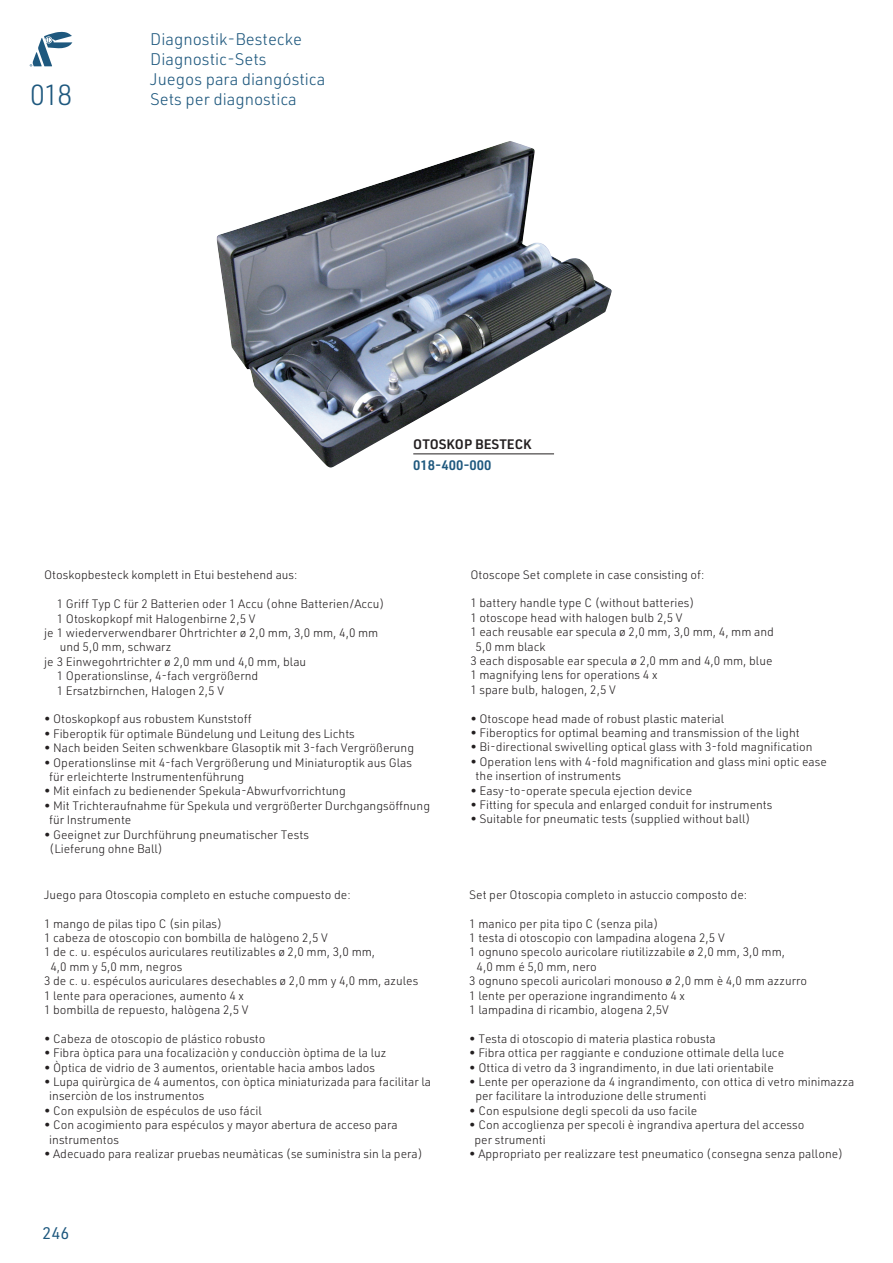
<style>
.page{position:relative;width:893px;height:1263px;background:#fff}
.page>*{position:absolute;margin:0;border:0;box-sizing:border-box;transform-origin:0 0}
.t1{font:300 28.5px "URWDIN";color:#1e587e}
.t2{font:300 16.5px/19.8px "URWDIN";color:#1e587e}
.t3{font:16.5px "URWDIN";color:#1e587e}
.t4{font:600 13.5px "URWDIN";color:#231f20}
.t5{font:600 13.5px "URWDIN";color:#1e587e}
.t6{font:300 12px/14.4px "URWDIN";color:#231f20}
</style>
<div class="page">
<svg style="left:30px;top:32px;width:42px;height:35px"></svg>
<img style="left:216px;top:141px;width:396px;height:327px">
<hr style="left:413px;top:453px;width:141px;height:1px;background:#231f20">
<h1 class="t1" style="left:30px;top:77px;width:44px">018</h1>
<h2 class="t2" style="left:150px;top:29px;width:176px">Diagnostik-Bestecke<br>Diagnostic-Sets<br>Juegos para diangóstica<br>Sets per diagnostica</h2>
<p class="t4" style="left:413px;top:435px;width:120px">OTOSKOP BESTECK</p>
<p class="t5" style="left:413px;top:456px;width:80px">018-400-000</p>
<p class="t6" style="left:44px;top:567px;width:255px">Otoskopbesteck komplett in Etui bestehend aus:</p>
<p class="t6" style="left:57px;top:596px;width:329px">1 Griff Typ C für 2 Batterien oder 1 Accu (ohne Batterien/Accu)</p>
<p class="t6" style="left:57px;top:611px;width:200px">1 Otoskopkopf mit Halogenbirne 2,5 V</p>
<p class="t6" style="left:44px;top:625px;width:336px">je 1 wiederverwendbarer Ohrtrichter ø 2,0 mm, 3,0 mm, 4,0 mm</p>
<p class="t6" style="left:60px;top:639px;width:113px">und 5,0 mm, schwarz</p>
<p class="t6" style="left:44px;top:654px;width:264px">je 3 Einwegohrtrichter ø 2,0 mm und 4,0 mm, blau</p>
<p class="t6" style="left:57px;top:668px;width:203px">1 Operationslinse, 4-fach vergrößernd</p>
<p class="t6" style="left:57px;top:683px;width:169px">1 Ersatzbirnchen, Halogen 2,5 V</p>
<p class="t6" style="left:44px;top:711px;width:209px">• Otoskopkopf aus robustem Kunststoff</p>
<p class="t6" style="left:44px;top:726px;width:312px">• Fiberoptik für optimale Bündelung und Leitung des Lichts</p>
<p class="t6" style="left:44px;top:740px;width:372px">• Nach beiden Seiten schwenkbare Glasoptik mit 3-fach Vergrößerung</p>
<p class="t6" style="left:49px;top:755px;width:364px;text-indent:-5px">• Operationslinse mit 4-fach Vergrößerung und Miniaturoptik aus Glas für erleichterte Instrumentenführung</p>
<p class="t6" style="left:44px;top:783px;width:303px">• Mit einfach zu bedienender Spekula-Abwurfvorrichtung</p>
<p class="t6" style="left:49px;top:798px;width:382px;text-indent:-5px">• Mit Trichteraufnahme für Spekula und vergrößerter Durchgangsöffnung für Instrumente</p>
<p class="t6" style="left:49px;top:827px;width:261px;text-indent:-5px">• Geeignet zur Durchführung pneumatischer Tests (Lieferung ohne Ball)</p>
<p class="t6" style="left:44px;top:887px;width:308px">Juego para Otoscopia completo en estuche compuesto de:</p>
<p class="t6" style="left:44px;top:916px;width:180px">1 mango de pilas tipo C (sin pilas)</p>
<p class="t6" style="left:44px;top:930px;width:285px">1 cabeza de otoscopio con bombilla de halògeno 2,5 V</p>
<p class="t6" style="left:44px;top:945px;width:333px">1 de c. u. espéculos auriculares reutilizables ø 2,0 mm, 3,0 mm,</p>
<p class="t6" style="left:50px;top:959px;width:134px">4,0 mm y 5,0 mm, negros</p>
<p class="t6" style="left:44px;top:973px;width:376px">3 de c. u. espéculos auriculares desechables ø 2,0 mm y 4,0 mm, azules</p>
<p class="t6" style="left:44px;top:988px;width:201px">1 lente para operaciones, aumento 4 x</p>
<p class="t6" style="left:44px;top:1002px;width:206px">1 bombilla de repuesto, halògena 2,5 V</p>
<p class="t6" style="left:44px;top:1031px;width:223px">• Cabeza de otoscopio de plástico robusto</p>
<p class="t6" style="left:44px;top:1045px;width:344px">• Fibra òptica para una focalizaciòn y conducciòn òptima de la luz</p>
<p class="t6" style="left:44px;top:1060px;width:333px">• Òptica de vidrio de 3 aumentos, orientable hacia ambos lados</p>
<p class="t6" style="left:49px;top:1074px;width:383px;text-indent:-5px">• Lupa quirùrgica de 4 aumentos, con òptica miniaturizada para facilitar la inserciòn de los instrumentos</p>
<p class="t6" style="left:44px;top:1103px;width:219px">• Con expulsiòn de espéculos de uso fácil</p>
<p class="t6" style="left:49px;top:1117px;width:350px;text-indent:-5px">• Con acogimiento para espéculos y mayor abertura de acceso para instrumentos</p>
<p class="t6" style="left:44px;top:1146px;width:380px">• Adecuado para realizar pruebas neumàticas (se suministra sin la pera)</p>
<h2 class="t3" style="left:43px;top:1222px;width:28px">246</h2>
<p class="t6" style="left:470px;top:567px;width:236px">Otoscope Set complete in case consisting of:</p>
<p class="t6" style="left:470px;top:596px;width:226px">1 battery handle type C (without batteries)</p>
<p class="t6" style="left:470px;top:610px;width:214px">1 otoscope head with halogen bulb 2,5 V</p>
<p class="t6" style="left:470px;top:624px;width:305px">1 each reusable ear specula ø 2,0 mm, 3,0 mm, 4, mm and</p>
<p class="t6" style="left:476px;top:639px;width:71px">5,0 mm black</p>
<p class="t6" style="left:470px;top:653px;width:304px">3 each disposable ear specula ø 2,0 mm and 4,0 mm, blue</p>
<p class="t6" style="left:470px;top:668px;width:189px">1 magnifying lens for operations 4 x</p>
<p class="t6" style="left:470px;top:682px;width:147px">1 spare bulb, halogen, 2,5 V</p>
<p class="t6" style="left:470px;top:711px;width:255px">• Otoscope head made of robust plastic material</p>
<p class="t6" style="left:470px;top:725px;width:331px">• Fiberoptics for optimal beaming and transmission of the light</p>
<p class="t6" style="left:470px;top:740px;width:344px">• Bi-directional swivelling optical glass with 3-fold magnification</p>
<p class="t6" style="left:476px;top:754px;width:353px;text-indent:-5px">• Operation lens with 4-fold magnification and glass mini optic ease the insertion of instruments</p>
<p class="t6" style="left:470px;top:783px;width:223px">• Easy-to-operate specula ejection device</p>
<p class="t6" style="left:470px;top:797px;width:304px">• Fitting for specula and enlarged conduit for instruments</p>
<p class="t6" style="left:470px;top:812px;width:282px">• Suitable for pneumatic tests (supplied without ball)</p>
<p class="t6" style="left:469px;top:887px;width:279px">Set per Otoscopia completo in astuccio composto de:</p>
<p class="t6" style="left:469px;top:916px;width:191px">1 manico per pita tipo C (senza pila)</p>
<p class="t6" style="left:469px;top:930px;width:257px">1 testa di otoscopio con lampadina alogena 2,5 V</p>
<p class="t6" style="left:469px;top:945px;width:317px">1 ognuno specolo auricolare riutilizzabile ø 2,0 mm, 3,0 mm,</p>
<p class="t6" style="left:477px;top:959px;width:122px">4,0 mm é 5,0 mm, nero</p>
<p class="t6" style="left:469px;top:973px;width:340px">3 ognuno specoli auricolari monouso ø 2,0 mm è 4,0 mm azzurro</p>
<p class="t6" style="left:469px;top:988px;width:217px">1 lente per operazione ingrandimento 4 x</p>
<p class="t6" style="left:469px;top:1002px;width:201px">1 lampadina di ricambio, alogena 2,5V</p>
<p class="t6" style="left:469px;top:1031px;width:248px">• Testa di otoscopio di materia plastica robusta</p>
<p class="t6" style="left:469px;top:1045px;width:316px">• Fibra ottica per raggiante e conduzione ottimale della luce</p>
<p class="t6" style="left:469px;top:1060px;width:306px">• Ottica di vetro da 3 ingrandimento, in due lati orientabile</p>
<p class="t6" style="left:475px;top:1074px;width:381px;text-indent:-6px">• Lente per operazione da 4 ingrandimento, con ottica di vetro minimazza per facilitare la introduzione delle strumenti</p>
<p class="t6" style="left:469px;top:1103px;width:230px">• Con espulsione degli specoli da uso facile</p>
<p class="t6" style="left:474px;top:1117px;width:331px;text-indent:-5px">• Con accoglienza per specoli è ingrandiva apertura del accesso per strumenti</p>
<p class="t6" style="left:469px;top:1146px;width:376px">• Appropriato per realizzare test pneumatico (consegna senza pallone)</p>
</div>
